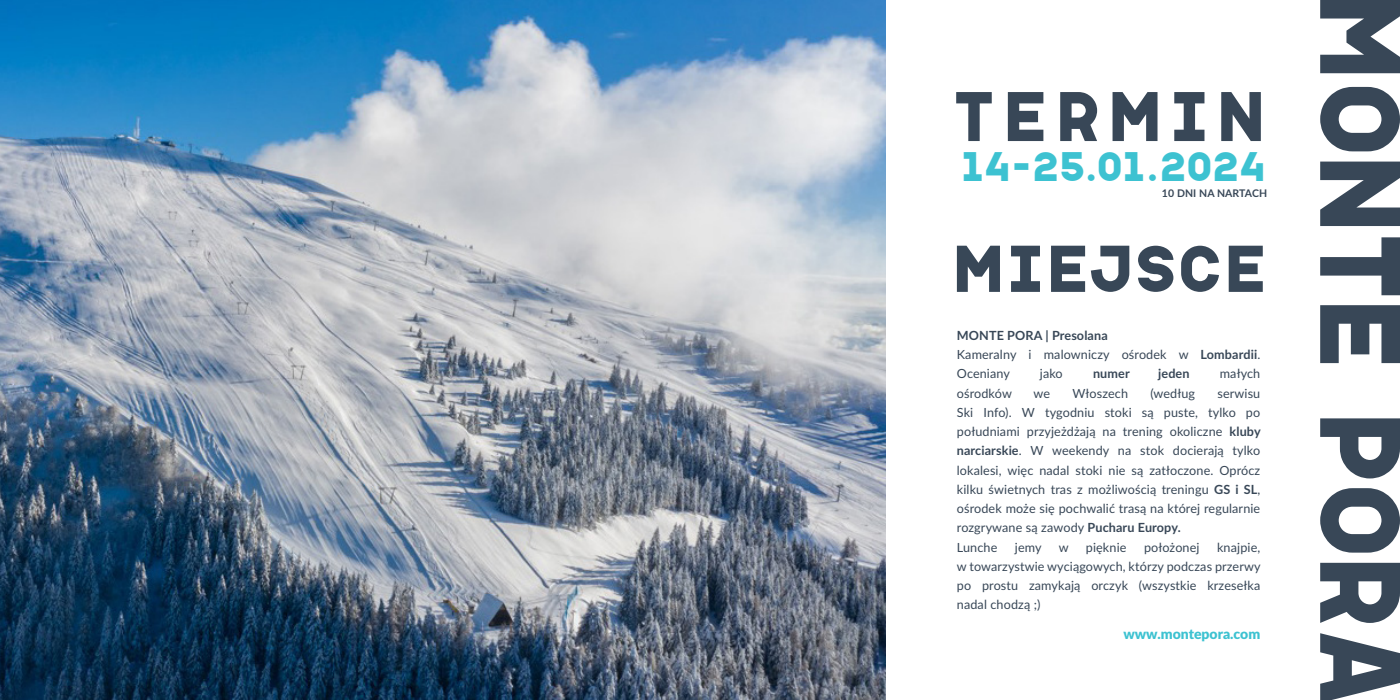
<style>
.page{position:relative;width:1400px;height:700px;background:#fff}
.page>*{position:absolute;margin:0;border:0;box-sizing:border-box;transform-origin:0 0}
.t1{font:70px "Apice";letter-spacing:.04em;color:#384757}
.t2{font:41.3px "Apice";letter-spacing:-.09em;color:#3dc2d1}
.t3{font:900 14px "Lato";color:#3dc2d1}
.t4{font:12.6px/19.2px "Lato";letter-spacing:.01em;color:#384757}
.t5{font:700 12.6px "Lato";letter-spacing:.01em;color:#384757}
.t6{font:700 10.5px "Lato";letter-spacing:.01em;color:#384757}
.s1{font-weight:700}
</style>
<div class="page">
<svg style="left:957px;top:246px;width:306px;height:46px"></svg>
<img style="left:0;top:0;width:886px;height:700px">
<svg style="left:1320px;top:0;width:80px;height:700px;fill:#384757"></svg>
<h1 class="t1" style="left:949px;top:63px;width:320px">TERMIN</h1>
<h2 class="t2" style="left:960px;top:135px;width:309px">14-25.01.2024</h2>
<p class="t6" style="left:1162px;top:186px;width:107px">10 DNI NA NARTACH</p>
<p class="t4" style="left:957px;top:325px;width:305px"><span class="s1">MONTE PORA | Presolana<br></span>Kameralny i malowniczy ośrodek w <span class="s1">Lombardii</span>.<br>Oceniany</p>
<p class="t4" style="left:1040px;top:364px;width:24px">jako</p>
<p class="t5" style="left:1093px;top:364px;width:38px">numer</p>
<p class="t5" style="left:1158px;top:364px;width:33px">jeden</p>
<p class="t4" style="left:1220px;top:364px;width:42px">małych</p>
<p class="t4" style="left:957px;top:383px;width:56px">ośrodków</p>
<p class="t4" style="left:1034px;top:383px;width:18px">we</p>
<p class="t4" style="left:1073px;top:383px;width:57px">Włoszech</p>
<p class="t4" style="left:1150px;top:383px;width:46px">(według</p>
<p class="t4" style="left:957px;top:383px;width:305px;text-indent:261px">serwisu Ski Info). W tygodniu stoki są puste, tylko po południami przyjeżdżają na trening okoliczne <span class="s1">kluby narciarskie</span>. W weekendy na stok docierają tylko lokalesi, więc nadal stoki nie są zatłoczone. Oprócz kilku świetnych tras z możliwością treningu <span class="s1">GS i SL</span>, ośrodek może się pochwalić trasą na której regularnie rozgrywane są zawody <span class="s1">Pucharu Europy.<br></span>Lunche</p>
<p class="t4" style="left:957px;top:537px;width:305px;text-align:justify;text-indent:260px">knajpie, w towarzystwie wyciągowych, którzy podczas przerwy po prostu zamykają orczyk (wszystkie krzesełka nadal chodzą ;)</p>
<p class="t3" style="left:1123px;top:623px;width:138px">www.montepora.com</p>
<p class="t4" style="left:1015px;top:537px;width:28px">jemy</p>
<p class="t4" style="left:1059px;top:537px;width:11px">w</p>
<p class="t4" style="left:1086px;top:537px;width:42px">pięknie</p>
<p class="t4" style="left:1144px;top:537px;width:57px">położonej</p>
</div>
